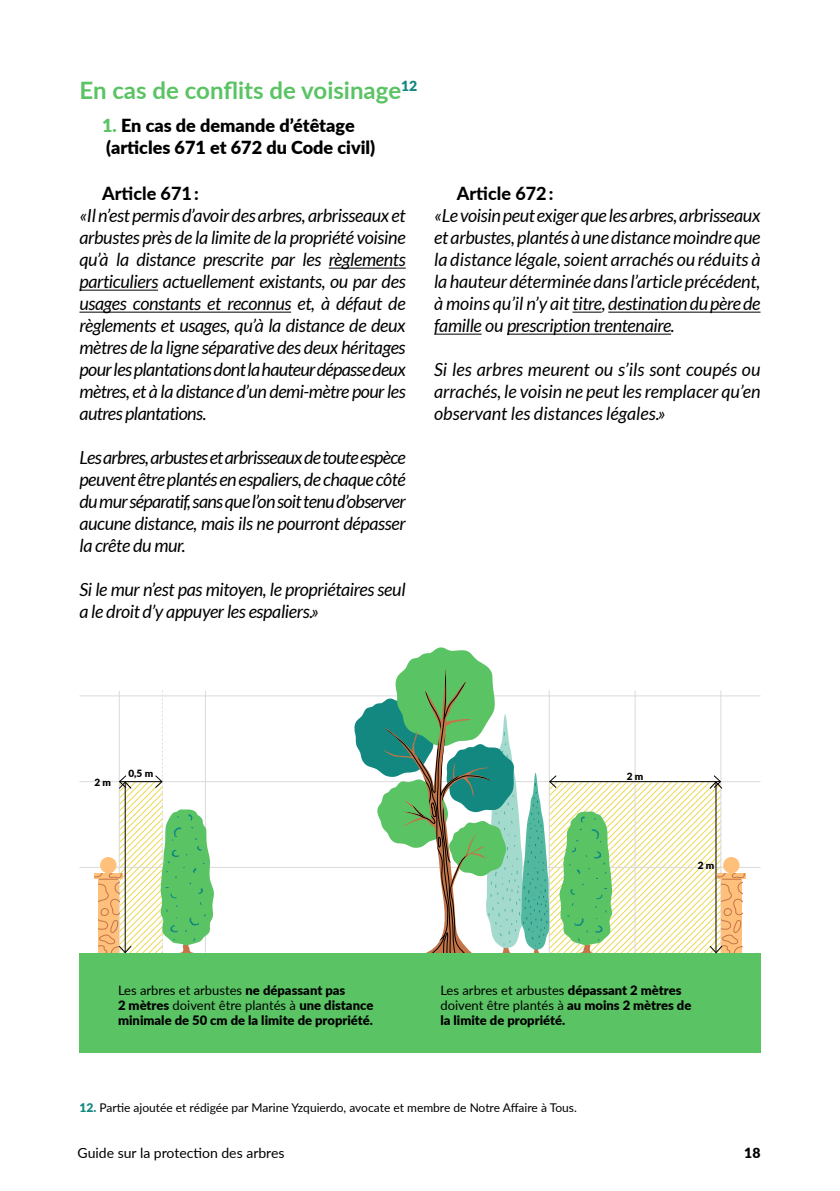
<style>
.page{position:relative;width:840px;height:1191px;background:#fff}
.page>*{position:absolute;margin:0;border:0;box-sizing:border-box;transform-origin:0 0}
.t1{font:700 24px "Lato";color:#5ac364}
.t2{font:italic 18px/22px "Lato";letter-spacing:-.02em;color:#000;text-align:justify}
.t3{font:900 18px/22px "Lato";color:#000}
.t4{font:800 18px "Lato";color:#000}
.t5{font:14px "Lato";color:#000}
.t6{font:900 14px "Lato";color:#000}
.t7{font:900 13px/15px "Lato";color:#000}
.t8{font:12px "Lato";color:#000}
.t9{font:900 10px "Lato";color:#000}
.s1{color:#5ac364}
.s2{font-weight:400}
.s3{font-weight:900;color:#138881}
</style>
<div class="page">
<hr style="left:328px;top:268px;width:77px;height:1px;background:#000">
<hr style="left:79px;top:290px;width:79px;height:1px;background:#000">
<hr style="left:79px;top:312px;width:212px;height:1px;background:#000">
<svg style="left:572px;top:312px;width:29px;height:1px"></svg>
<hr style="left:608px;top:312px;width:152px;height:1px;background:#000">
<hr style="left:434px;top:334px;width:47px;height:1px;background:#000">
<hr style="left:506px;top:334px;width:164px;height:1px;background:#000">
<hr style="left:79px;top:695px;width:681px;height:1px;background:#dadada">
<hr style="left:79px;top:867px;width:681px;height:1px;background:#dadada">
<hr style="left:79px;top:781px;width:681px;height:1px;background:#dadada">
<div style="left:79px;top:953px;width:681px;height:99px;background:#5ac364"></div>
<svg style="left:94px;top:690px;width:121px;height:263px"></svg>
<svg style="left:353px;top:647px;width:391px;height:307px"></svg>
<h1 class="t1" style="left:79px;top:72px;width:339px">En cas de conflits de voisinage<sup>12</sup></h1>
<p class="t3" style="left:102px;top:114px;width:274px"><span class="s1">1.</span> En cas de demande d’étêtage (articles 671 et 672 du Code civil)</p>
<p class="t4" style="left:102px;top:180px;width:98px">Article 671 :</p>
<p class="t2" style="left:79px;top:205px;width:327px">«Il n’est permis d’avoir des arbres, arbrisseaux et arbustes près de la limite de la propriété voisine qu’à la distance prescrite par les règlements particuliers actuellement existants, ou par des usages constants et reconnus et, à défaut de règlements et usages, qu’à la distance de deux mètres de la ligne séparative des deux héritages pour les plantations dont la hauteur dépasse deux mètres, et à la distance d’un demi-mètre pour les autres plantations.</p>
<p class="t2" style="left:79px;top:447px;width:328px">Les arbres, arbustes et arbrisseaux de toute espèce peuvent être plantés en espaliers, de chaque côté du mur séparatif, sans que l’on soit tenu d’observer aucune distance, mais ils ne pourront dépasser la crête du mur.</p>
<p class="t2" style="left:79px;top:579px;width:327px">Si le mur n’est pas mitoyen, le propriétaires seul a le droit d’y appuyer les espaliers.»</p>
<p class="t4" style="left:456px;top:180px;width:98px">Article 672 :</p>
<p class="t2" style="left:434px;top:205px;width:328px">«Le voisin peut exiger que les arbres, arbrisseaux et arbustes, plantés à une distance moindre que la distance légale, soient arrachés ou réduits à la hauteur déterminée dans l’article précédent, à moins qu’il n’y ait titre, destination du père de famille ou prescription trentenaire.</p>
<p class="t2" style="left:434px;top:359px;width:327px">Si les arbres meurent ou s’ils sont coupés ou arrachés, le voisin ne peut les remplacer qu’en observant les distances légales.»</p>
<p class="t9" style="left:94px;top:774px;width:18px">2 m</p>
<p class="t9" style="left:128px;top:765px;width:26px">0,5 m</p>
<p class="t9" style="left:626px;top:768px;width:18px">2 m</p>
<p class="t9" style="left:697px;top:858px;width:18px">2 m</p>
<p class="t7" style="left:118px;top:982px;width:257px"><span class="s2">Les arbres et arbustes</span> ne dépassant pas<br>2 mètres <span class="s2">doivent être plantés à</span> une distance minimale de 50 cm de la limite de propriété.</p>
<p class="t7" style="left:440px;top:982px;width:252px"><span class="s2">Les arbres et arbustes</span> dépassant 2 mètres <span class="s2">doivent être plantés à</span> au moins 2 mètres de la limite de propriété.</p>
<p class="t8" style="left:79px;top:1098px;width:498px"><span class="s3">12.</span> Partie ajoutée et rédigée par Marine Yzquierdo, avocate et membre de Notre Affaire à Tous.</p>
<p class="t5" style="left:78px;top:1143px;width:208px">Guide sur la protection des arbres</p>
<p class="t6" style="left:743px;top:1142px;width:18px">18</p>
</div>
